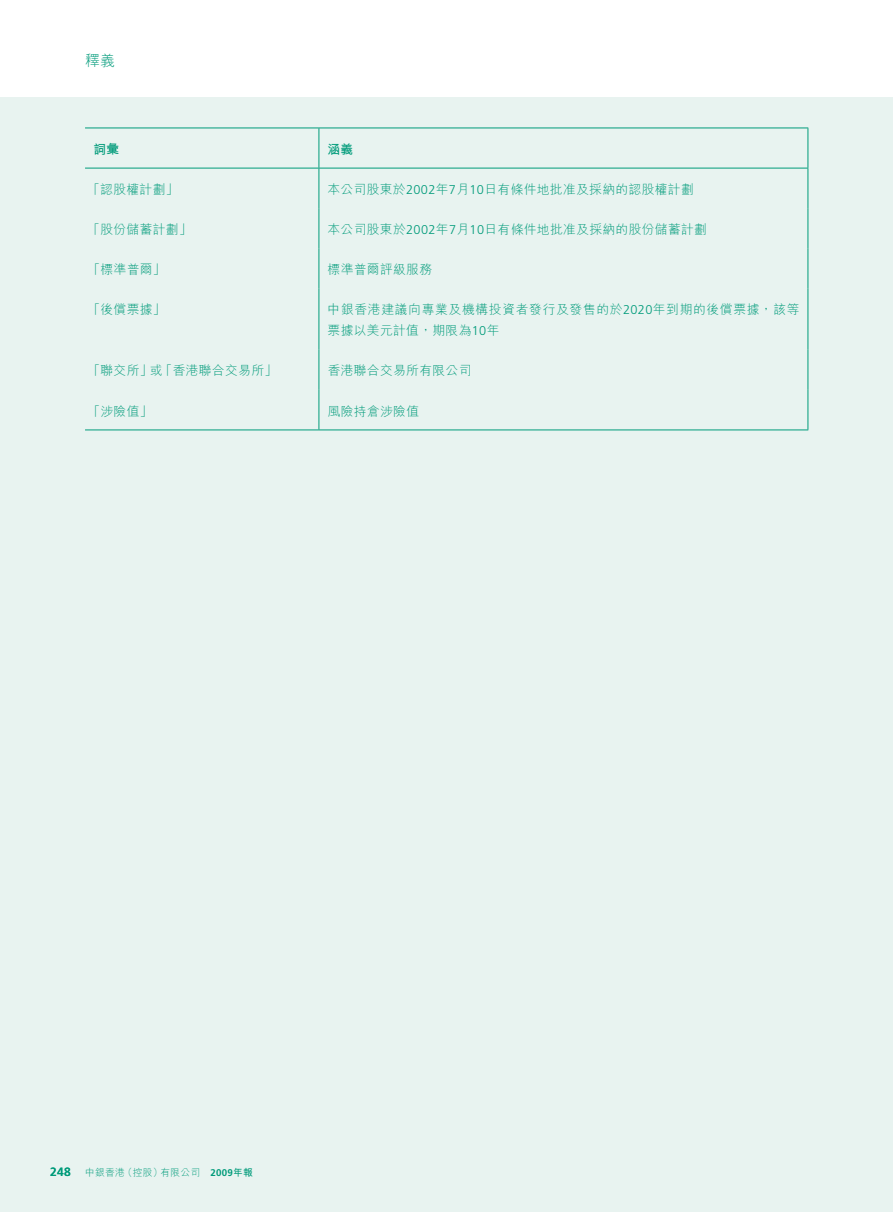
<style>
.page{position:relative;width:893px;height:1212px;background:#fff}
.page>*{position:absolute;margin:0;border:0;box-sizing:border-box;transform-origin:0 0}
.t1{font:300 15px "M Hei HK";color:#009b7a}
.t2{font:300 12.75px "M Hei HK";letter-spacing:.03em;color:#009b7a}
.t3{font:300 12.75px/21px "M Hei HK";letter-spacing:.055em;color:#009b7a}
.t4{font:700 12.75px "M Hei HK";color:#009b7a}
.t5{font:300 9.75px "M Hei HK";letter-spacing:.03em;color:#009b7a}
.s1{font-family:"Frutiger LT Std"}
.s2{font-family:"Frutiger LT Std";font-size:12px}
.s3{font-family:"Frutiger LT Std";font-weight:700}
.s4{font-weight:700}
</style>
<div class="page">
<div style="left:0;top:98px;width:893px;height:1114px;background:#e8f3f0"></div>
<hr style="left:85px;top:128px;width:234px;height:1px;background:#009b7a">
<hr style="left:319px;top:128px;width:489px;height:1px;background:#009b7a">
<hr style="left:807px;top:128px;width:1px;height:40px;background:#009b7a">
<hr style="left:807px;top:390px;width:1px;height:39px;background:#009b7a">
<hr style="left:85px;top:429px;width:234px;height:1px;background:#009b7a">
<hr style="left:319px;top:429px;width:489px;height:1px;background:#009b7a">
<hr style="left:85px;top:168px;width:234px;height:1px;background:#009b7a">
<hr style="left:319px;top:168px;width:489px;height:1px;background:#009b7a">
<hr style="left:319px;top:128px;width:1px;height:40px;background:#009b7a">
<hr style="left:319px;top:390px;width:1px;height:39px;background:#009b7a">
<hr style="left:319px;top:168px;width:1px;height:40px;background:#009b7a">
<hr style="left:807px;top:168px;width:1px;height:40px;background:#009b7a">
<hr style="left:319px;top:208px;width:1px;height:40px;background:#009b7a">
<hr style="left:807px;top:208px;width:1px;height:40px;background:#009b7a">
<hr style="left:319px;top:248px;width:1px;height:40px;background:#009b7a">
<hr style="left:807px;top:248px;width:1px;height:40px;background:#009b7a">
<hr style="left:319px;top:288px;width:1px;height:62px;background:#009b7a">
<hr style="left:807px;top:288px;width:1px;height:62px;background:#009b7a">
<hr style="left:319px;top:350px;width:1px;height:40px;background:#009b7a">
<hr style="left:807px;top:350px;width:1px;height:40px;background:#009b7a">
<p class="t1" style="left:85px;top:50px;width:32px">釋義</p>
<p class="t4" style="left:94px;top:140px;width:27px">詞彙</p>
<p class="t4" style="left:327px;top:140px;width:27px">涵義</p>
<p class="t2" style="left:87px;top:180px;width:93px">「認股權計劃」</p>
<p class="t2" style="left:327px;top:180px;width:368px">本公司股東於<span class="s1">2002</span>年<span class="s1">7</span>月<span class="s1">10</span>日有條件地批准及採納的認股權計劃</p>
<p class="t2" style="left:87px;top:220px;width:106px">「股份儲蓄計劃」</p>
<p class="t2" style="left:328px;top:220px;width:381px">本公司股東於<span class="s1">2002</span>年<span class="s1">7</span>月<span class="s1">10</span>日有條件地批准及採納的股份儲蓄計劃</p>
<p class="t2" style="left:87px;top:260px;width:80px">「標準普爾」</p>
<p class="t2" style="left:328px;top:260px;width:106px">標準普爾評級服務</p>
<p class="t2" style="left:87px;top:301px;width:80px">「後償票據」</p>
<p class="t3" style="left:328px;top:299px;width:473px">中銀香港建議向專業及機構投資者發行及發售的於<span class="s1">2020</span>年到期的後償票據，該等票據以美元計值，期限為<span class="s1">10</span>年</p>
<p class="t2" style="left:87px;top:362px;width:191px">「聯交所」或「香港聯合交易所」</p>
<p class="t2" style="left:328px;top:362px;width:145px">香港聯合交易所有限公司</p>
<p class="t2" style="left:87px;top:402px;width:67px">「涉險值」</p>
<p class="t2" style="left:328px;top:402px;width:93px">風險持倉涉險值</p>
<p class="t5" style="left:50px;top:1166px;width:204px"><span class="s2">248</span> 中銀香港（控股）有限公司 <span class="s3">2009</span><span class="s4">年報</span></p>
</div>
